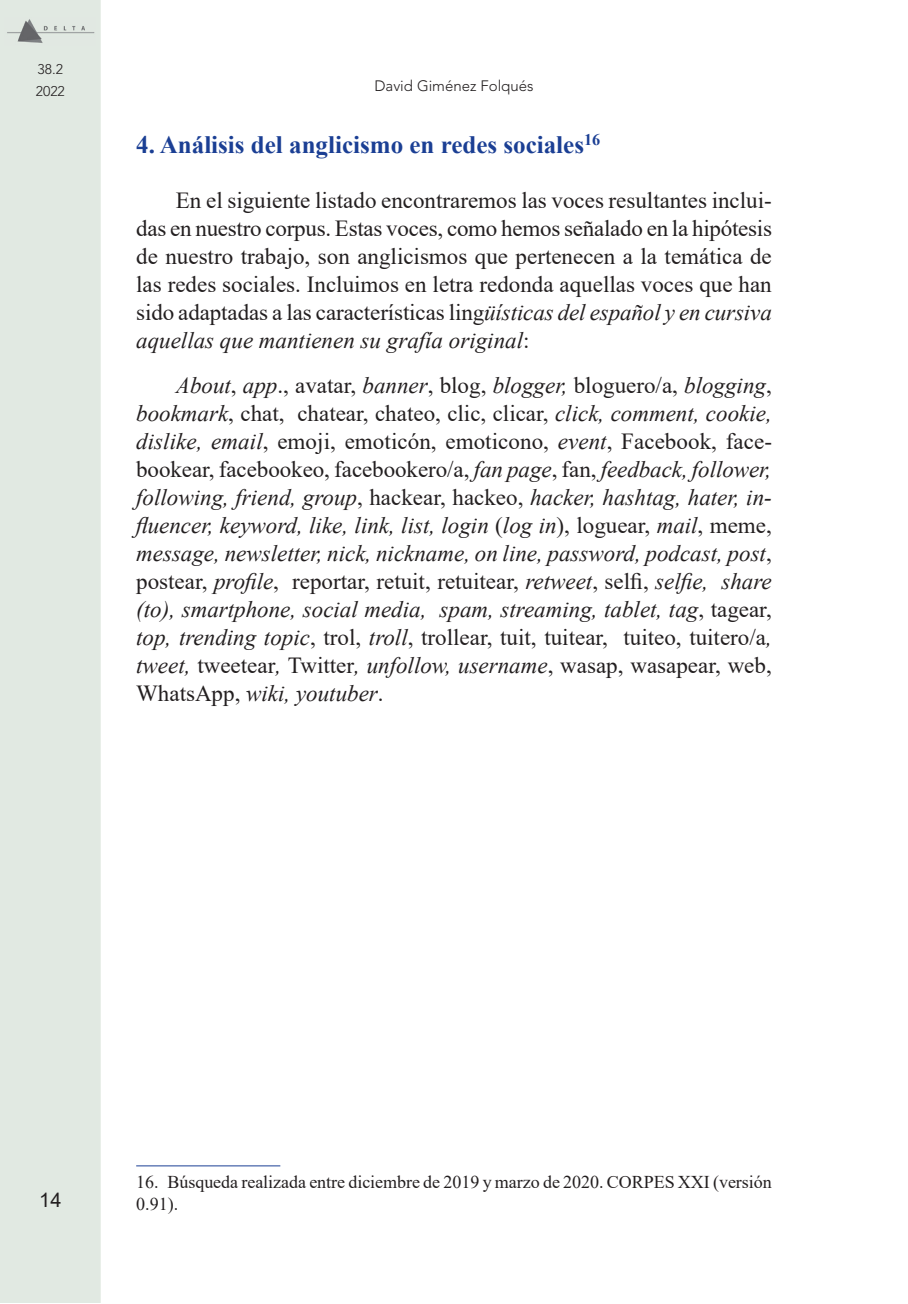
<style>
.page{position:relative;width:908px;height:1304px;background:#fff}
.page>*{position:absolute;margin:0;border:0;box-sizing:border-box;transform-origin:0 0}
.t1{font:700 25px "Times New Roman";color:#1b3f94}
.t2{font:italic 23px/28px "Times New Roman";color:#231f20;text-align:justify}
.t3{font:23px/28px "Times New Roman";letter-spacing:-.005em;color:#231f20;text-align:justify}
.t4{font:20px "Arial";color:#231f20}
.t5{font:18px/22px "Times New Roman";letter-spacing:-.005em;color:#231f20}
.t6{font:300 15px "Avenir";color:#231f20}
.t7{font:300 14px/22px "Avenir";color:#231f20}
.s1{font-style:italic}
.s2{font-style:normal}
</style>
<div class="page">
<div style="left:0;top:0;width:102px;height:1303px;background:#e1e9e2"></div>
<img style="left:7px;top:19px;width:88px;height:24px">
<div style="left:101px;top:0;width:6px;height:1304px;background:#fff"></div>
<hr style="left:136px;top:1165px;width:144px;height:1px;background:#1b3f94">
<p class="t7" style="left:36px;top:58px;width:31px">38.2<br>2022</p>
<p class="t6" style="left:374px;top:77px;width:160px">David Giménez Folqués</p>
<p class="t1" style="left:136px;top:127px;width:465px">4. Análisis del anglicismo en redes sociales<sup>16</sup></p>
<p class="t3" style="left:136px;top:186px;width:637px;text-indent:40px">En el siguiente listado encontraremos las voces resultantes inclui&shy;das en nuestro corpus. Estas voces, como hemos señalado en la hipótesis de nuestro trabajo, son anglicismos que pertenecen a la temática de las redes sociales. Incluimos en letra redonda aquellas voces que han sido adaptadas a las características ling<span class="s1">üísticas del español y en cursiva aquellas que mantienen su grafía original</span>:</p>
<p class="t2" style="left:136px;top:371px;width:637px;text-indent:40px">About<span class="s2">,</span> app<span class="s2">., avatar,</span> banner<span class="s2">, blog,</span> blogger, <span class="s2">bloguero/a,</span> blogging<span class="s2">, </span>bookmark<span class="s2">, chat, chatear, chateo, clic, clicar,</span> click, comment, cookie, dislike, email<span class="s2">, emoji, emoticón, emoticono,</span> event<span class="s2">, Facebook, face&shy;bookear, facebookeo, facebookero/a,</span> fan page<span class="s2">, fan,</span> feedback, follower, following, friend, group<span class="s2">, hackear, hackeo,</span> hacker, hashtag, hater, in&shy;fluencer, keyword, like, link, list, login <span class="s2">(</span>log in<span class="s2">), loguear,</span> mail<span class="s2">, meme, </span>message, newsletter, nick, nickname, on line, password, podcast, post<span class="s2">, postear,</span> profile<span class="s2">, reportar, retuit, retuitear,</span> retweet<span class="s2">, selfi,</span> selfie, share (to), smartphone, social media, spam, streaming, tablet, tag<span class="s2">, tagear, </span>top, trending topic<span class="s2">, trol,</span> troll<span class="s2">, trollear, tuit, tuitear, tuiteo, tuitero/a</span>, tweet, <span class="s2">tweetear</span>, <span class="s2">Twitter</span>, unfollow, username<span class="s2">, wasap, wasapear, web, WhatsApp,</span> wiki, youtuber<span class="s2">.</span></p>
<p class="t4" style="left:39px;top:1186px;width:24px">14</p>
<p class="t5" style="left:136px;top:1170px;width:636px">16. Búsqueda realizada entre diciembre de 2019 y marzo de 2020. CORPES XXI (versión<br>0.91).</p>
</div>
